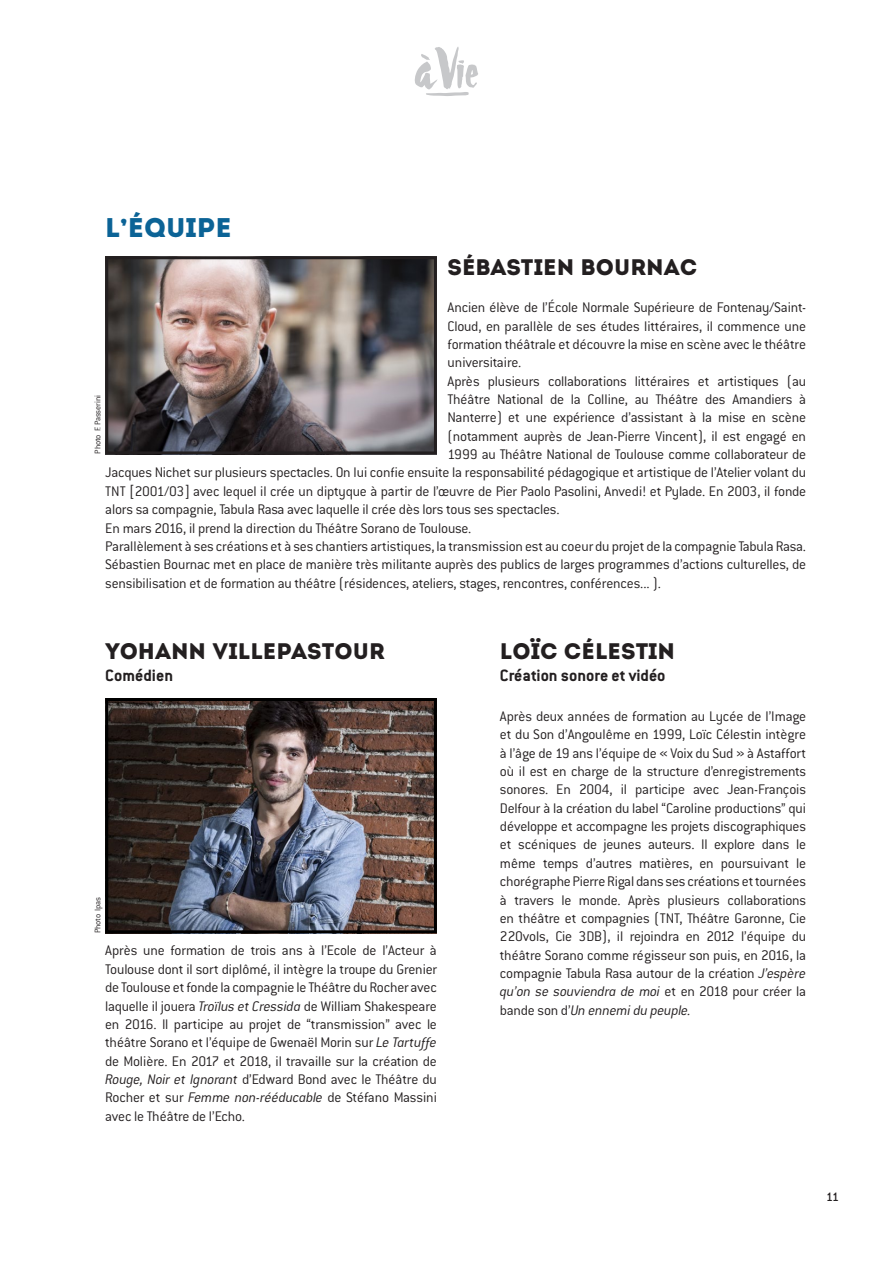
<style>
.page{position:relative;width:893px;height:1263px;background:#fff}
.page>*{position:absolute;margin:0;border:0;box-sizing:border-box;transform-origin:0 0}
.t1{font:27px "Intro";color:#0b6396}
.t2{font:22.5px "Intro";color:#231f20}
.t3{font:700 18px "Conduit ITC";color:#231f20}
.t4{font:300 15.3px/18.3px "Conduit ITC";letter-spacing:-.015em;color:#231f20;text-align:justify}
.t5{font:500 13.5px "Conduit ITC";color:#231f20}
.t6{font:300 9px "Conduit ITC";letter-spacing:-.01em;color:#231f20}
.s1{font-style:italic}
</style>
<div class="page">
<svg style="left:414px;top:47px;width:64px;height:49px"></svg>
<img style="left:109px;top:702px;width:324px;height:227px">
<div style="left:105px;top:698px;width:332px;height:235px;border:3px solid #000"></div>
<img style="left:109px;top:260px;width:324px;height:190px">
<div style="left:105px;top:256px;width:332px;height:198px;border:3px solid #231f20"></div>
<p class="t1" style="left:105px;top:211px;width:128px">L'ÉQUIPE</p>
<p class="t2" style="left:448px;top:254px;width:251px">SÉBASTIEN BOURNAC</p>
<p class="t4" style="left:448px;top:298px;width:360px">Ancien élève de l’École Normale Supérieure de Fontenay/Saint-Cloud, en parallèle de ses études littéraires, il commence une formation théâtrale et découvre la mise en scène avec le théâtre universitaire.</p>
<p class="t4" style="left:448px;top:372px;width:360px">Après plusieurs collaborations littéraires et artistiques (au</p>
<p class="t4" style="left:448px;top:390px;width:360px">Théâtre National de la Colline, au Théâtre des Amandiers à</p>
<p class="t4" style="left:448px;top:408px;width:360px">Nanterre) et une expérience d’assistant à la mise en scène</p>
<p class="t4" style="left:448px;top:427px;width:360px">(notamment auprès de Jean-Pierre Vincent), il est engagé en</p>
<p class="t4" style="left:448px;top:445px;width:360px">1999 au Théâtre National de Toulouse comme collaborateur de</p>
<p class="t4" style="left:105px;top:463px;width:702px">Jacques Nichet sur plusieurs spectacles. On lui confie ensuite la responsabilité pédagogique et artistique de l’Atelier volant du</p>
<p class="t4" style="left:105px;top:482px;width:702px">TNT [2001/03] avec lequel il crée un diptyque à partir de l’œuvre de Pier Paolo Pasolini, Anvedi! et Pylade. En 2003, il fonde</p>
<p class="t4" style="left:105px;top:500px;width:456px">alors sa compagnie, Tabula Rasa avec laquelle il crée dès lors tous ses spectacles.</p>
<p class="t4" style="left:105px;top:519px;width:368px">En mars 2016, il prend la direction du Théâtre Sorano de Toulouse.</p>
<p class="t4" style="left:105px;top:537px;width:702px">Parallèlement à ses créations et à ses chantiers artistiques, la transmission est au coeur du projet de la compagnie Tabula Rasa.<br>Sébastien Bournac met en place de manière très militante auprès des publics de larges programmes d’actions culturelles, de sensibilisation et de formation au théâtre (résidences, ateliers, stages, rencontres, conférences... ).</p>
<p class="t6" style="left:93px;top:454px;width:60px;rotate:-90deg">Photo F. Passerini</p>
<p class="t2" style="left:105px;top:638px;width:281px">YOHANN VILLEPASTOUR</p>
<p class="t3" style="left:105px;top:665px;width:69px">Comédien</p>
<p class="t6" style="left:93px;top:933px;width:38px;rotate:-90deg">Photo Ipas</p>
<p class="t4" style="left:105px;top:941px;width:333px">Après une formation de trois ans à l’Ecole de l’Acteur à Toulouse dont il sort diplômé, il intègre la troupe du Grenier de Toulouse et fonde la compagnie le Théâtre du Rocher avec laquelle il jouera <span class="s1">Troïlus et Cressida</span> de William Shakespeare en 2016. Il participe au projet de “transmission” avec le théâtre Sorano et l’équipe de Gwenaël Morin sur <span class="s1">Le Tartuffe </span>de Molière. En 2017 et 2018, il travaille sur la création de <span class="s1">Rouge, Noir et Ignorant</span> d’Edward Bond avec le Théâtre du Rocher et sur <span class="s1">Femme non-rééducable</span> de Stéfano Massini avec le Théâtre de l’Echo.</p>
<p class="t2" style="left:500px;top:638px;width:177px">LOÏC CÉLESTIN</p>
<p class="t3" style="left:500px;top:665px;width:167px">Création sonore et vidéo</p>
<p class="t4" style="left:500px;top:707px;width:308px">Après deux années de formation au Lycée de l’Image et du Son d’Angoulême en 1999, Loïc Célestin intègre à l’âge de 19 ans l’équipe de « Voix du Sud » à Astaffort où il est en charge de la structure d’enregistrements sonores. En 2004, il participe avec Jean-François Delfour à la création du label “Caroline productions” qui développe et accompagne les projets discographiques et scéniques de jeunes auteurs. Il explore dans le même temps d’autres matières, en poursuivant le chorégraphe Pierre Rigal dans ses créations et tournées à travers le monde. Après plusieurs collaborations en théâtre et compagnies (TNT, Théâtre Garonne, Cie 220vols, Cie 3DB), il rejoindra en 2012 l’équipe du théâtre Sorano comme régisseur son puis, en 2016, la compagnie Tabula Rasa autour de la création <span class="s1">J’espère qu’on se souviendra de moi</span> et en 2018 pour créer la bande son d’<span class="s1">Un ennemi du peuple.</span></p>
<p class="t5" style="left:826px;top:1189px;width:14px">11</p>
</div>
